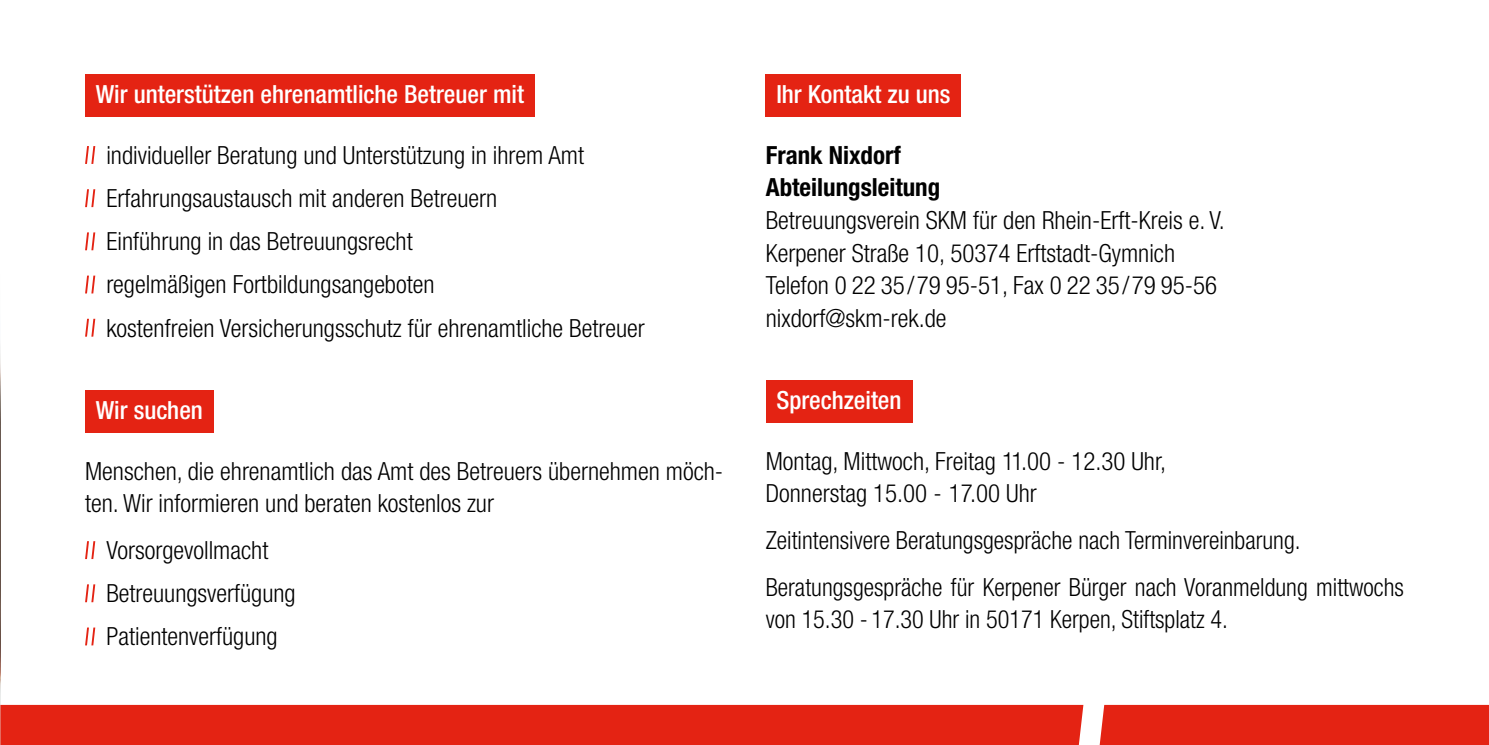
<style>
.page{position:relative;width:1489px;height:745px;background:#fff}
.page>*{position:absolute;margin:0;border:0;box-sizing:border-box;transform-origin:0 0}
.t1{font:300 condensed 25px/43.2px "Helvetica Neue LT Pro";color:#000}
.t2{font:500 condensed 25px "Helvetica Neue LT Pro";color:#fff}
.t3{font:700 condensed 25px/32.5px "Helvetica Neue LT Pro";color:#000}
</style>
<div class="page">
<img style="left:0;top:347px;width:1px;height:357px">
<div style="left:85px;top:74px;width:449px;height:43px;background:#e42313"></div>
<div style="left:85px;top:390px;width:128px;height:43px;background:#e42313"></div>
<svg style="left:85px;top:146px;width:10px;height:18px"></svg>
<svg style="left:85px;top:189px;width:10px;height:18px"></svg>
<svg style="left:85px;top:232px;width:10px;height:18px"></svg>
<svg style="left:85px;top:275px;width:10px;height:18px"></svg>
<svg style="left:85px;top:318px;width:10px;height:18px"></svg>
<svg style="left:85px;top:541px;width:10px;height:17px"></svg>
<svg style="left:85px;top:584px;width:10px;height:18px"></svg>
<svg style="left:85px;top:627px;width:10px;height:18px"></svg>
<div style="left:765px;top:74px;width:196px;height:43px;background:#e42313"></div>
<div style="left:765px;top:380px;width:147px;height:43px;background:#e42313"></div>
<div style="left:1099px;top:704px;width:389px;height:40px;background:#e42313"></div>
<div style="left:0;top:704px;width:1083px;height:40px;background:#e42313"></div>
<p class="t2" style="left:96px;top:79px;width:430px">Wir unterstützen ehrenamtliche Betreuer mit</p>
<p class="t1" style="left:106px;top:133px;width:540px">individueller Beratung und Unterstützung in ihrem Amt Erfahrungsaustausch mit anderen Betreuern<br>Einführung in das Betreuungsrecht<br>regelmäßigen Fortbildungsangeboten<br>kostenfreien Versicherungsschutz für ehrenamtliche Betreuer</p>
<p class="t2" style="left:96px;top:394px;width:109px">Wir suchen</p>
<p class="t1" style="left:85px;top:454px;width:639px;line-height:32.5px">Menschen, die ehrenamtlich das Amt des Betreuers übernehmen möch&shy;ten. Wir informieren und beraten kostenlos zur</p>
<p class="t1" style="left:106px;top:528px;width:191px">Vorsorgevollmacht<br>Betreuungsverfügung<br>Patientenverfügung</p>
<p class="t2" style="left:776px;top:79px;width:175px">Ihr Kontakt zu uns</p>
<p class="t3" style="left:765px;top:139px;width:176px">Frank Nixdorf<br>Abteilungsleitung</p>
<p class="t1" style="left:765px;top:203px;width:460px;line-height:32.5px">Betreuungsverein SKM für den Rhein-Erft-Kreis e. V.<br>Kerpener Straße 10, 50374 Erftstadt-Gymnich Telefon 0 22 35/79 95-51, Fax 0 22 35/79 95-56 nixdorf@skm-rek.de</p>
<p class="t2" style="left:776px;top:384px;width:127px">Sprechzeiten</p>
<p class="t1" style="left:765px;top:444px;width:402px;line-height:32.5px">Montag, Mittwoch, Freitag 11.00 - 12.30 Uhr,<br>Donnerstag 15.00 - 17.00 Uhr</p>
<p class="t1" style="left:765px;top:516px;width:639px;line-height:46.8px">Zeitintensivere Beratungsgespräche nach Terminvereinbarung.<br>Beratungsgespräche für Kerpener Bürger nach Voranmeldung mittwochs</p>
<p class="t1" style="left:765px;top:597px;width:463px">von 15.30 - 17.30 Uhr in 50171 Kerpen, Stiftsplatz 4.</p>
</div>
